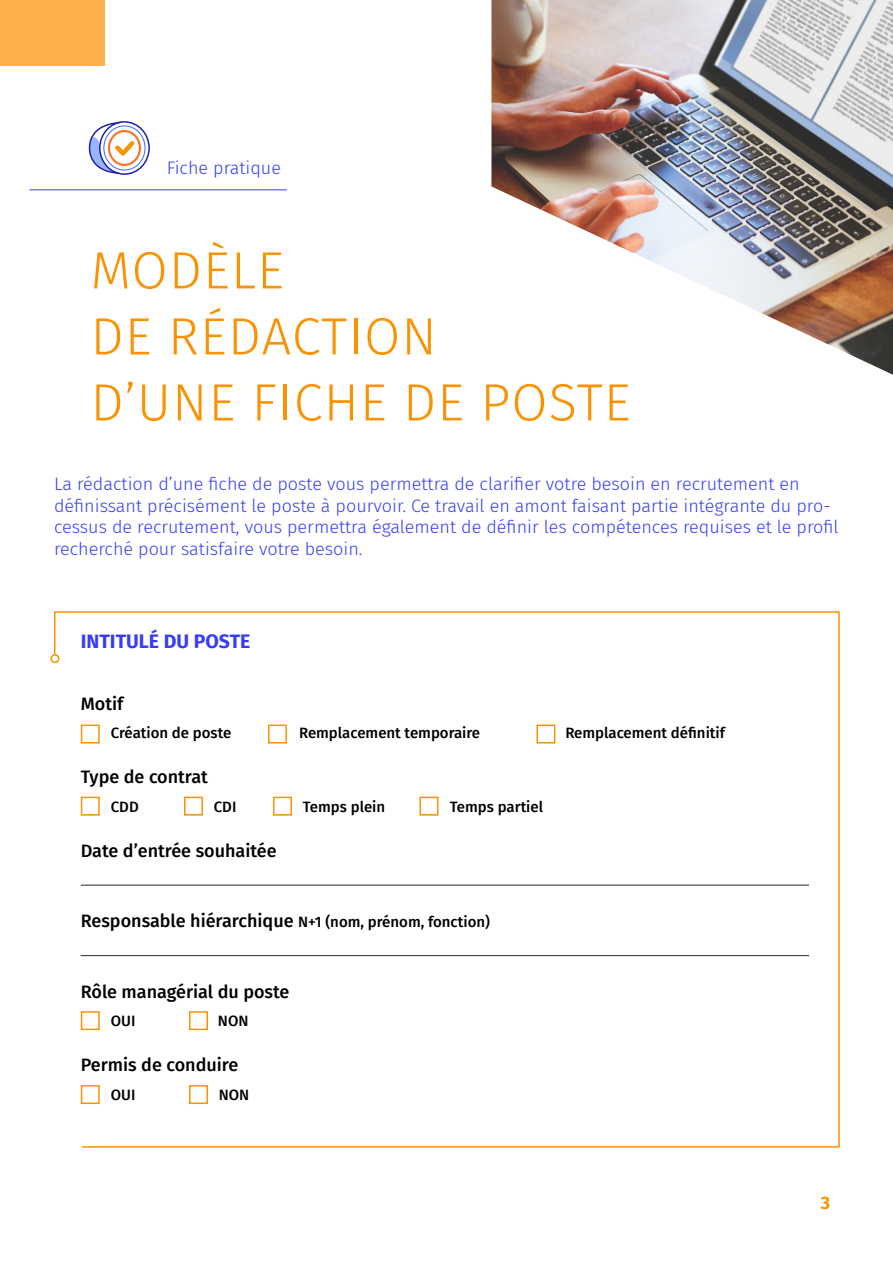
<style>
.page{position:relative;width:893px;height:1263px;background:#fff}
.page>*{position:absolute;margin:0;border:0;box-sizing:border-box;transform-origin:0 0}
.t1{font:300 52.5px "Fira Sans";letter-spacing:.02em;color:#fb9202}
.t2{font:700 19.5px "Fira Sans";color:#373df5}
.t3{font:300 18px/21.6px "Fira Sans";color:#373df5}
.t4{font:500 18px "Fira Sans";color:#000}
.t5{font:700 18px "Fira Sans";color:#fb9202}
.t6{font:500 15px "Fira Sans";color:#000}
.s1{font-size:18px}
</style>
<div class="page">
<svg style="left:54px;top:611px;width:786px;height:537px"></svg>
<img style="left:491px;top:0;width:402px;height:375px">
<hr style="left:29px;top:189px;width:258px;height:1px;background:#373df5">
<div style="left:0;top:0;width:105px;height:66px;background:#fcb14b"></div>
<div style="left:103px;top:126px;width:42px;height:44px;border:1px solid #3769ff;border-radius:50%"></div>
<div style="left:108px;top:130px;width:33px;height:36px;border:2px solid #fa742b;border-radius:50%"></div>
<svg style="left:88px;top:121px;width:50px;height:53px"></svg>
<hr style="left:81px;top:885px;width:728px;height:1px;background:#262626">
<hr style="left:81px;top:955px;width:728px;height:1px;background:#262626">
<div style="left:81px;top:724px;width:19px;height:19px;border:2px solid #fb9202"></div>
<div style="left:268px;top:724px;width:19px;height:19px;border:2px solid #fb9202"></div>
<div style="left:536px;top:724px;width:19px;height:19px;border:2px solid #fb9202"></div>
<div style="left:81px;top:797px;width:19px;height:19px;border:2px solid #fb9202"></div>
<div style="left:184px;top:797px;width:19px;height:19px;border:2px solid #fb9202"></div>
<div style="left:273px;top:797px;width:19px;height:19px;border:2px solid #fb9202"></div>
<div style="left:419px;top:797px;width:19px;height:19px;border:2px solid #fb9202"></div>
<div style="left:81px;top:1011px;width:19px;height:19px;border:2px solid #fb9202"></div>
<div style="left:189px;top:1011px;width:19px;height:19px;border:2px solid #fb9202"></div>
<div style="left:81px;top:1085px;width:19px;height:19px;border:2px solid #fb9202"></div>
<div style="left:189px;top:1085px;width:19px;height:19px;border:2px solid #fb9202"></div>
<div style="left:50px;top:654px;width:9px;height:9px;border:2px solid #fb9202;border-radius:50%"></div>
<p class="t3" style="left:167px;top:157px;width:116px">Fiche pratique</p>
<p class="t1" style="left:91px;top:233px;width:195px">MODÈLE</p>
<p class="t1" style="left:91px;top:299px;width:348px">DE RÉDACTION</p>
<p class="t1" style="left:91px;top:365px;width:542px">D’UNE FICHE DE POSTE</p>
<p class="t3" style="left:54px;top:473px;width:786px">La rédaction d’une fiche de poste vous permettra de clarifier votre besoin en recrutement en définissant précisément le poste à pourvoir. Ce travail en amont faisant partie intégrante du pro&shy;cessus de recrutement, vous permettra également de définir les compétences requises et le profil recherché pour satisfaire votre besoin.</p>
<p class="t2" style="left:81px;top:625px;width:171px">INTITULÉ DU POSTE</p>
<p class="t4" style="left:81px;top:689px;width:44px">Motif</p>
<p class="t6" style="left:111px;top:721px;width:122px">Création de poste</p>
<p class="t6" style="left:299px;top:721px;width:183px">Remplacement temporaire</p>
<p class="t6" style="left:565px;top:721px;width:161px">Remplacement définitif</p>
<p class="t4" style="left:81px;top:762px;width:129px">Type de contrat</p>
<p class="t6" style="left:111px;top:794px;width:29px">CDD</p>
<p class="t6" style="left:214px;top:794px;width:24px">CDI</p>
<p class="t6" style="left:303px;top:794px;width:84px">Temps plein</p>
<p class="t6" style="left:450px;top:794px;width:95px">Temps partiel</p>
<p class="t4" style="left:81px;top:836px;width:197px">Date d’entrée souhaitée</p>
<p class="t6" style="left:81px;top:910px;width:411px"><span class="s1">Responsable hiérarchique</span> N+1 (nom, prénom, fonction)</p>
<p class="t4" style="left:81px;top:977px;width:210px">Rôle managérial du poste</p>
<p class="t6" style="left:111px;top:1009px;width:26px">OUI</p>
<p class="t6" style="left:218px;top:1009px;width:32px">NON</p>
<p class="t4" style="left:81px;top:1050px;width:159px">Permis de conduire</p>
<p class="t6" style="left:111px;top:1082px;width:26px">OUI</p>
<p class="t6" style="left:219px;top:1082px;width:32px">NON</p>
<p class="t5" style="left:821px;top:1187px;width:11px">3</p>
</div>
